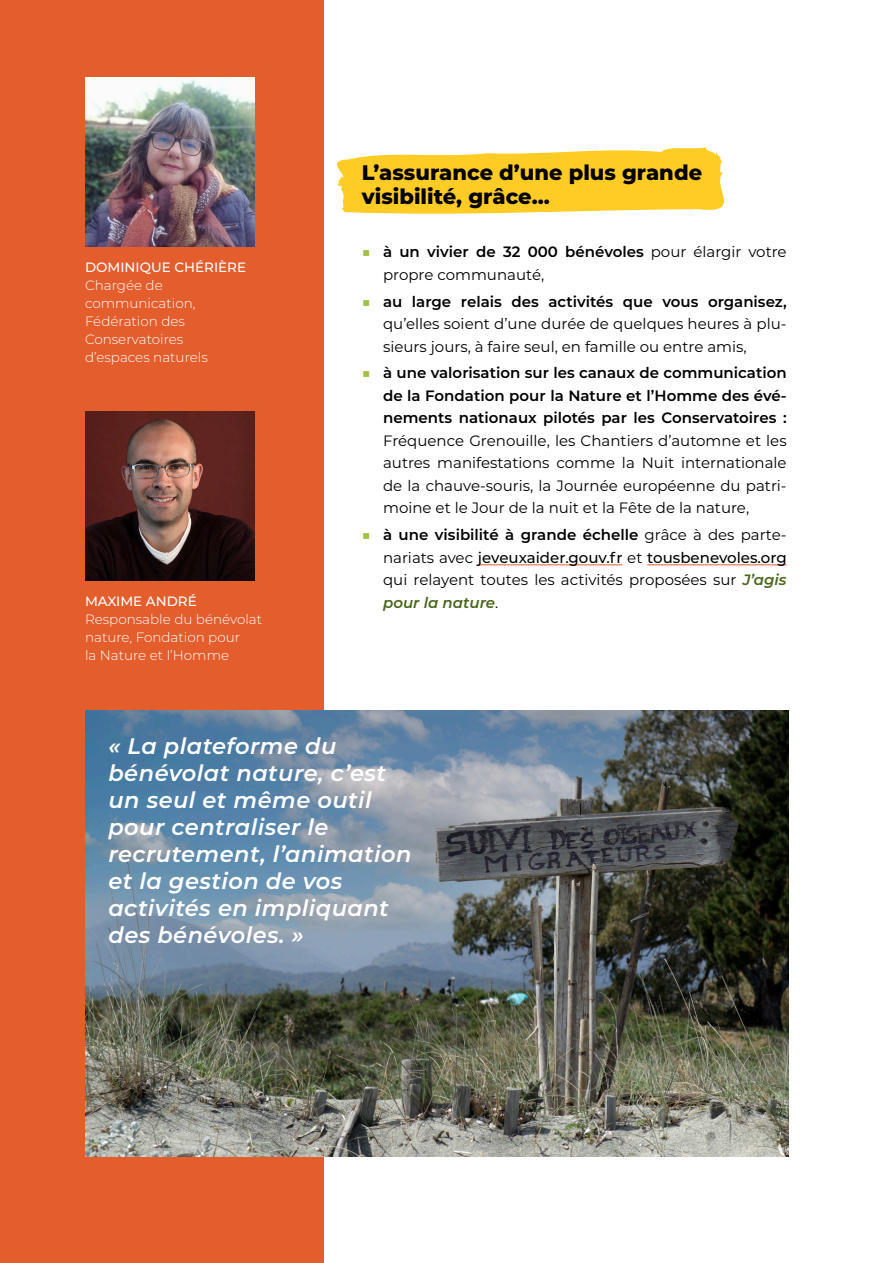
<style>
.page{position:relative;width:893px;height:1263px;background:#fff}
.page>*{position:absolute;margin:0;border:0;box-sizing:border-box;transform-origin:0 0}
.exergue{font:italic 600 22.5px/27px "Montserrat";letter-spacing:.02em;color:#fff}
.titre_2{font:800 21px/24px "Montserrat";color:#000}
.t1{font:15px/22.5px "Montserrat";color:#000;text-align:justify}
.t2{font:italic 600 15px "Montserrat";color:#4a671d}
.t3{font:300 13.5px/18px "Montserrat";color:#fff}
.t4{font:500 13.5px "Montserrat";color:#fff}
.s1{font-weight:700;color:#a1c048}
.s2{font-weight:600}
.s3{font-weight:500}
.s4{font-weight:600;font-style:italic;color:#4a671d}
.s5{font-weight:400;font-style:normal;color:#000}
</style>
<div class="page">
<svg style="left:337px;top:147px;width:387px;height:67px;background:#ffd243"></svg>
<div style="left:0;top:0;width:323px;height:1263px;background:#e45d2d"></div>
<hr style="left:478px;top:564px;width:145px;height:1px;background:#e45d2d">
<hr style="left:647px;top:564px;width:140px;height:1px;background:#e45d2d">
<img style="left:85px;top:411px;width:169px;height:169px">
<img style="left:85px;top:77px;width:169px;height:169px">
<img style="left:85px;top:710px;width:703px;height:447px">
<p class="t4" style="left:85px;top:258px;width:163px">DOMINIQUE CHÉRIÈRE</p>
<p class="t3" style="left:85px;top:276px;width:124px">Chargée de communication,<br>Fédération des<br>Conservatoires d’espaces naturels</p>
<p class="titre_2" style="left:362px;top:159px;width:342px">L’assurance d’une plus grande visibilité, grâce…</p>
<p class="t1" style="left:383px;top:240px;width:405px;text-indent:-21px"><span class="s1">■</span> <span class="s2">à un vivier de 32 000 bénévoles</span> pour élargir votre propre communauté,</p>
<p class="t1" style="left:383px;top:289px;width:405px;text-indent:-21px"><span class="s1">■</span> <span class="s2">au large relais des activités que vous organisez, </span>qu’elles soient d’une durée de quelques heures à plu&shy;sieurs jours, à faire seul, en famille ou entre amis,</p>
<p class="t1" style="left:383px;top:361px;width:405px;text-indent:-21px"><span class="s1">■</span> <span class="s2">à une valorisation sur les canaux de communication de la Fondation pour la Nature et l’Homme des évé&shy;nements nationaux pilotés par les Conservatoires :<br></span>Fréquence Grenouille, les Chantiers d’automne et les autres manifestations comme la Nuit internationale de la chauve-souris, la Journée européenne du patri&shy;moine et le Jour de la nuit et la Fête de la nature,</p>
<p class="t1" style="left:383px;top:523px;width:405px;text-indent:-21px"><span class="s1">■</span> <span class="s2">à une visibilité à grande échelle</span> grâce à des parte&shy;nariats avec <span class="s3">jeveuxaider.gouv.fr</span> et <span class="s3">tousbenevoles.org </span>qui relayent toutes les activités proposées sur <span class="s4">J’agis</span></p>
<p class="t4" style="left:85px;top:592px;width:113px">MAXIME ANDRÉ</p>
<p class="t2" style="left:383px;top:592px;width:117px">pour la nature<span class="s5">.</span></p>
<p class="t3" style="left:85px;top:610px;width:179px">Responsable du bénévolat nature, Fondation pour<br>la Nature et l’Homme</p>
<p class="exergue" style="left:108px;top:732px;width:305px">« La plateforme du bénévolat nature, c’est un seul et même outil pour centraliser le recrutement, l’animation et la gestion de vos activités en impliquant des bénévoles. »</p>
</div>
